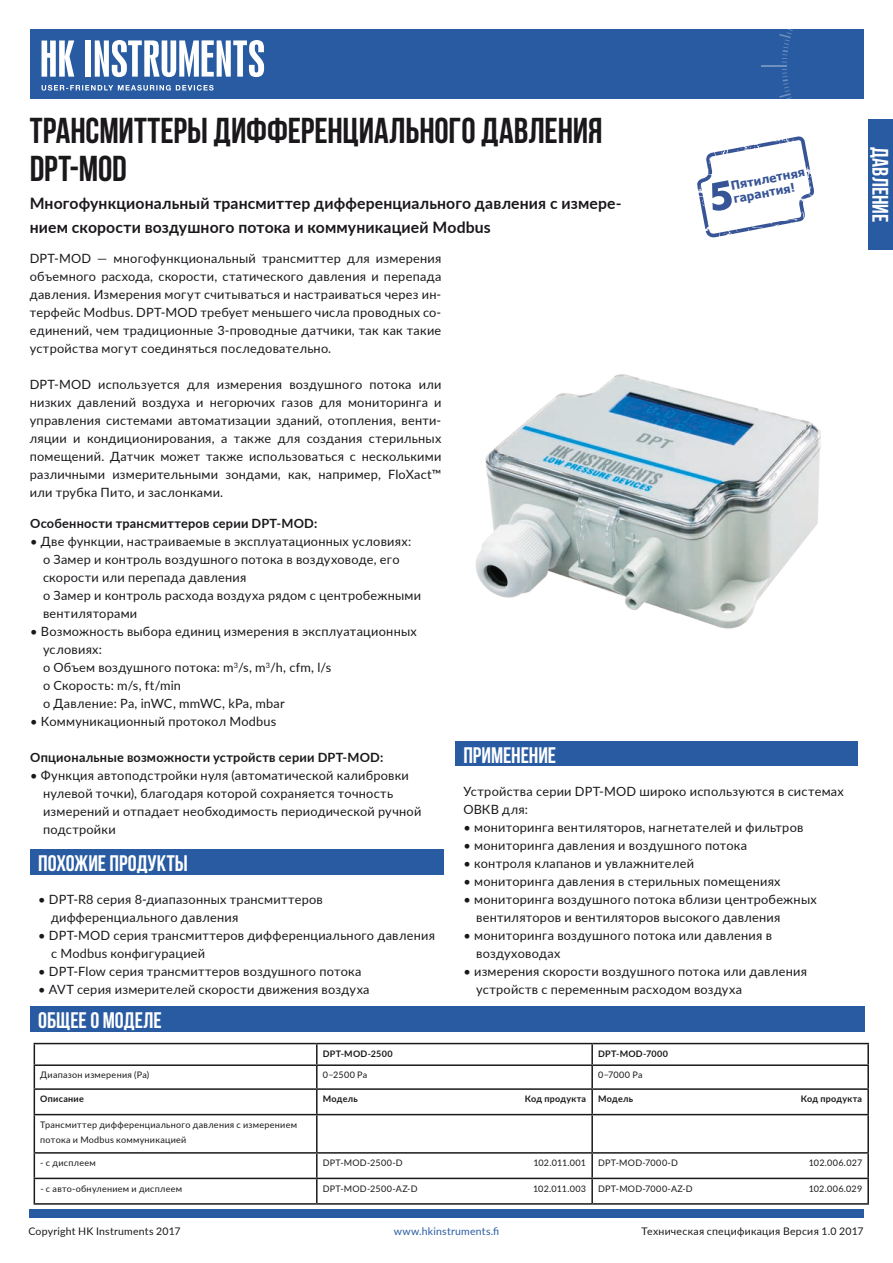
<style>
.page{position:relative;width:893px;height:1263px;background:#fff}
.page>*{position:absolute;margin:0;border:0;box-sizing:border-box;transform-origin:0 0}
.t1{font:700 36px/37.5px "Bebas Neue";letter-spacing:-.005em;color:#1b181c}
.t2{font:700 22.5px "Bebas Neue";letter-spacing:-.005em;color:#fff}
.t3{font:700 15.75px/24px "Lato";letter-spacing:.01em;color:#1b181c}
.t4{font:12.75px/18px "Lato";letter-spacing:.02em;color:#1b181c}
.t5{font:700 12.75px "Lato";letter-spacing:.02em;color:#1b181c}
.t6{font:700 11.85px/13.6px "Tahoma";color:#375496}
.t7{font:10.5px "Lato";letter-spacing:.025em;color:#1b181c}
.t8{font:10.5px "Lato";letter-spacing:.025em;color:#295ba2}
.t9{font:9px/15px "Lato";letter-spacing:.03em;color:#1b181c}
.t10{font:700 9px "Lato";letter-spacing:.03em;color:#1b181c}
.t11{font:9px "Lato";letter-spacing:.01em;color:#1b181c}
</style>
<div class="page">
<div style="left:30px;top:29px;width:833px;height:70px;background:#295ba2"></div>
<hr style="left:761px;top:65px;width:26px;height:2px;background:#fff">
<svg style="left:779px;top:29px;width:14px;height:34px"></svg>
<div style="left:29px;top:1209px;width:834px;height:8px;background:#295ba2"></div>
<div style="left:85px;top:40px;width:6px;height:37px;background:#fff"></div>
<svg style="left:42px;top:40px;width:32px;height:37px"></svg>
<svg style="left:95px;top:40px;width:169px;height:37px"></svg>
<svg style="left:42px;top:85px;width:172px;height:6px"></svg>
<div style="left:868px;top:119px;width:25px;height:131px;background:#295ba2"></div>
<div style="left:30px;top:849px;width:413px;height:26px;background:#295ba2"></div>
<div style="left:30px;top:1007px;width:834px;height:25px;background:#295ba2"></div>
<div style="left:455px;top:741px;width:403px;height:25px;background:#295ba2"></div>
<hr style="left:34px;top:1043px;width:283px;height:1px;background:#1b181c">
<hr style="left:317px;top:1043px;width:275px;height:1px;background:#1b181c">
<hr style="left:316px;top:1044px;width:2px;height:20px;background:#1b181c">
<hr style="left:592px;top:1043px;width:277px;height:1px;background:#1b181c">
<hr style="left:591px;top:1044px;width:2px;height:20px;background:#1b181c">
<hr style="left:867px;top:1044px;width:2px;height:20px;background:#1b181c">
<hr style="left:34px;top:1064px;width:283px;height:2px;background:#1b181c">
<hr style="left:317px;top:1064px;width:275px;height:2px;background:#1b181c">
<hr style="left:316px;top:1066px;width:2px;height:22px;background:#1b181c">
<hr style="left:592px;top:1064px;width:277px;height:2px;background:#1b181c">
<hr style="left:591px;top:1066px;width:2px;height:22px;background:#1b181c">
<hr style="left:867px;top:1066px;width:2px;height:22px;background:#1b181c">
<hr style="left:34px;top:1088px;width:283px;height:2px;background:#1b181c">
<svg style="left:34px;top:1044px;width:1px;height:70px"></svg>
<hr style="left:317px;top:1088px;width:275px;height:2px;background:#1b181c">
<hr style="left:316px;top:1090px;width:2px;height:24px;background:#1b181c">
<hr style="left:592px;top:1088px;width:277px;height:2px;background:#1b181c">
<hr style="left:591px;top:1090px;width:2px;height:24px;background:#1b181c">
<hr style="left:867px;top:1090px;width:2px;height:24px;background:#1b181c">
<hr style="left:34px;top:1114px;width:283px;height:1px;background:#1b181c">
<hr style="left:34px;top:1115px;width:1px;height:37px;background:#1b181c">
<hr style="left:317px;top:1114px;width:275px;height:1px;background:#1b181c">
<hr style="left:316px;top:1115px;width:2px;height:37px;background:#1b181c">
<hr style="left:592px;top:1114px;width:277px;height:1px;background:#1b181c">
<hr style="left:591px;top:1115px;width:2px;height:37px;background:#1b181c">
<hr style="left:867px;top:1115px;width:2px;height:37px;background:#1b181c">
<hr style="left:34px;top:1152px;width:283px;height:1px;background:#1b181c">
<hr style="left:317px;top:1152px;width:275px;height:1px;background:#1b181c">
<hr style="left:316px;top:1153px;width:2px;height:25px;background:#1b181c">
<hr style="left:592px;top:1152px;width:277px;height:1px;background:#1b181c">
<hr style="left:591px;top:1153px;width:2px;height:25px;background:#1b181c">
<hr style="left:867px;top:1153px;width:2px;height:25px;background:#1b181c">
<hr style="left:34px;top:1178px;width:283px;height:1px;background:#1b181c">
<svg style="left:34px;top:1153px;width:1px;height:50px"></svg>
<hr style="left:317px;top:1178px;width:275px;height:1px;background:#1b181c">
<hr style="left:316px;top:1179px;width:2px;height:24px;background:#1b181c">
<hr style="left:592px;top:1178px;width:277px;height:1px;background:#1b181c">
<hr style="left:591px;top:1179px;width:2px;height:24px;background:#1b181c">
<hr style="left:867px;top:1179px;width:2px;height:24px;background:#1b181c">
<hr style="left:34px;top:1203px;width:283px;height:2px;background:#1b181c">
<hr style="left:317px;top:1203px;width:275px;height:2px;background:#1b181c">
<hr style="left:592px;top:1203px;width:277px;height:2px;background:#1b181c">
<img style="left:475px;top:374px;width:346px;height:255px">
<svg style="left:697px;top:69px;width:167px;height:169px"></svg>
<h1 class="t1" style="left:30px;top:112px;width:574px">Трансмиттеры дифференциального давления<br>DPT-MOD</h1>
<p class="t3" style="left:30px;top:191px;width:593px">Многофункциональный трансмиттер дифференциального давления с измере&shy;нием скорости воздушного потока и коммуникацией Modbus</p>
<p class="t6" style="left:730px;top:178px;width:77px;rotate:-11deg">Пятилетняя гарантия!</p>
<p class="t4" style="left:30px;top:249px;width:413px;text-align:justify">DPT-MOD — многофункциональный трансмиттер для измерения объемного расхода, скорости, статического давления и перепада давления. Измерения могут считываться и настраиваться через ин&shy;терфейс Modbus. DPT-MOD требует меньшего числа проводных со&shy;единений, чем традиционные 3-проводные датчики, так как такие устройства могут соединяться последовательно.</p>
<p class="t4" style="left:30px;top:375px;width:413px;text-align:justify">DPT-MOD используется для измерения воздушного потока или низких давлений воздуха и негорючих газов для мониторинга и управления системами автоматизации зданий, отопления, венти&shy;ляции и кондиционирования, а также для создания стерильных помещений. Датчик может также использоваться с несколькими различными измерительными зондами, как, например, FloXact™ или трубка Пито, и заслонками.</p>
<p class="t5" style="left:30px;top:514px;width:289px">Особенности трансмиттеров серии DPT-MOD:</p>
<p class="t4" style="left:43px;top:532px;width:380px;text-indent:-13px">• Две функции, настраиваемые в эксплуатационных условиях: o Замер и контроль воздушного потока в воздуховоде, его скорости или перепада давления<br>o Замер и контроль расхода воздуха рядом с центробежными вентиляторами</p>
<p class="t4" style="left:43px;top:622px;width:375px;text-indent:-13px">• Возможность выбора единиц измерения в эксплуатационных условиях:<br>o Объем воздушного потока: m<sup>3</sup>/s, m<sup>3</sup>/h, cfm, l/s<br>o Скорость: m/s, ft/min<br>o Давление: Pa, inWC, mmWC, kPa, mbar</p>
<p class="t4" style="left:30px;top:712px;width:247px">• Коммуникационный протокол Modbus</p>
<p class="t5" style="left:30px;top:748px;width:355px">Опциональные возможности устройств серии DPT-MOD:</p>
<p class="t4" style="left:43px;top:766px;width:380px;text-indent:-13px">• Функция автоподстройки нуля (автоматической калибровки нулевой точки), благодаря которой сохраняется точность измерений и отпадает необходимость периодической ручной подстройки</p>
<h2 class="t2" style="left:38px;top:851px;width:151px">ПОХОЖИЕ ПРОДУКТЫ</h2>
<p class="t4" style="left:51px;top:890px;width:273px;text-indent:-13px">• DPT-R8 серия 8-диапазонных трансмиттеров дифференциального давления</p>
<p class="t4" style="left:51px;top:926px;width:385px;text-indent:-13px">• DPT-MOD серия трансмиттеров дифференциального давления с Modbus конфигурацией</p>
<p class="t4" style="left:38px;top:962px;width:325px">• DPT-Flow серия трансмиттеров воздушного потока</p>
<p class="t4" style="left:38px;top:980px;width:333px">• AVT серия измерителей скорости движения воздуха</p>
<h2 class="t2" style="left:38px;top:1007px;width:125px">ОБЩЕЕ О МОДЕЛЕ</h2>
<h2 class="t2" style="left:463px;top:743px;width:94px">ПРИМЕНЕНИЕ</h2>
<p class="t4" style="left:463px;top:781px;width:382px">Устройства серии DPT-MOD широко используются в системах<br>ОВКВ для:</p>
<p class="t4" style="left:463px;top:817px;width:341px">• мониторинга вентиляторов, нагнетателей и фильтров</p>
<p class="t4" style="left:463px;top:835px;width:285px">• мониторинга давления и воздушного потока</p>
<p class="t4" style="left:463px;top:853px;width:232px">• контроля клапанов и увлажнителей</p>
<p class="t4" style="left:463px;top:871px;width:319px">• мониторинга давления в стерильных помещениях</p>
<p class="t4" style="left:476px;top:889px;width:342px;text-indent:-13px">• мониторинга воздушного потока вблизи центробежных вентиляторов и вентиляторов высокого давления</p>
<p class="t4" style="left:476px;top:925px;width:297px;text-indent:-13px">• мониторинга воздушного потока или давления в воздуховодах</p>
<p class="t4" style="left:476px;top:961px;width:332px;text-indent:-13px">• измерения скорости воздушного потока или давления устройств с переменным расходом воздуха</p>
<p class="t10" style="left:323px;top:1047px;width:71px">DPT-MOD-2500</p>
<p class="t10" style="left:598px;top:1047px;width:71px">DPT-MOD-7000</p>
<p class="t9" style="left:40px;top:1067px;width:111px">Диапазон измерения (Pa)</p>
<p class="t9" style="left:323px;top:1067px;width:46px">0−2500 Pa</p>
<p class="t9" style="left:598px;top:1067px;width:46px">0−7000 Pa</p>
<p class="t10" style="left:40px;top:1092px;width:45px">Описание</p>
<p class="t10" style="left:323px;top:1092px;width:37px">Модель</p>
<p class="t10" style="left:525px;top:1092px;width:63px">Код продукта</p>
<p class="t10" style="left:598px;top:1092px;width:37px">Модель</p>
<p class="t10" style="left:801px;top:1092px;width:63px">Код продукта</p>
<p class="t9" style="left:40px;top:1117px;width:258px">Трансмиттер дифференциального давления с измерением потока и Modbus коммуникацией</p>
<p class="t9" style="left:40px;top:1155px;width:57px">- с дисплеем</p>
<p class="t9" style="left:323px;top:1155px;width:81px">DPT-MOD-2500-D</p>
<p class="t11" style="left:533px;top:1156px;width:54px">102.011.001</p>
<p class="t9" style="left:598px;top:1155px;width:81px">DPT-MOD-7000-D</p>
<p class="t9" style="left:809px;top:1155px;width:55px">102.006.027</p>
<p class="t9" style="left:40px;top:1180px;width:143px">- с авто-обнулением и дисплеем</p>
<p class="t9" style="left:323px;top:1180px;width:96px">DPT-MOD-2500-AZ-D</p>
<p class="t9" style="left:533px;top:1180px;width:55px">102.011.003</p>
<p class="t9" style="left:598px;top:1180px;width:96px">DPT-MOD-7000-AZ-D</p>
<p class="t9" style="left:809px;top:1180px;width:55px">102.006.029</p>
<h2 class="t2" style="left:893px;top:147px;width:77px;rotate:90deg">ДАВЛЕНИЕ</h2>
<p class="t7" style="left:28px;top:1224px;width:154px">Copyright HK Instruments 2017</p>
<p class="t8" style="left:394px;top:1224px;width:107px">www.hkinstruments.fi</p>
<p class="t7" style="left:642px;top:1224px;width:224px">Техническая спецификация Версия 1.0 2017</p>
</div>
